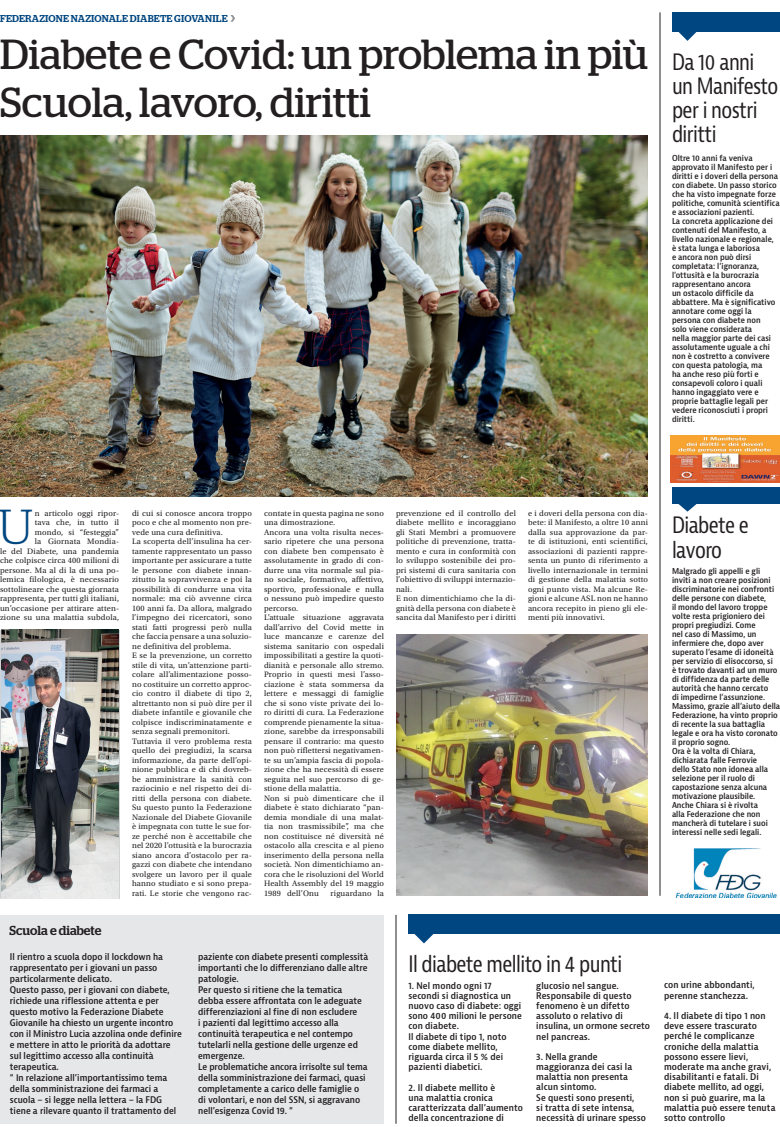
<style>
.page{position:relative;width:780px;height:1127px;background:#fff}
.page>*{position:absolute;margin:0;border:0;box-sizing:border-box;transform-origin:0 0}
.t1{font:300 49px "Stag";color:#004680}
.t2{font:42px/47.5px "Stag";color:#231f20}
.t3{font:condensed 22px/24px "Bernina Sans";letter-spacing:-.03em;color:#231f20;scale:.9 1}
.t4{font:500 13px "Stag";color:#231f20}
.t5{font:500 10px "Stag";letter-spacing:.02em;color:#004680}
.t6{font:600 condensed 9px/10.2px "Bernina Sans";color:#231f20}
.t7{font:8.3px/9.5px "Utopia Std";letter-spacing:.02em;color:#231f20}
.t8{font:600 condensed 8px/9px "Bernina Sans";color:#231f20}
</style>
<div class="page">
<hr style="left:396px;top:915px;width:1px;height:209px;background:#231f20">
<img style="left:676px;top:848px;width:101px;height:49px">
<hr style="left:659px;top:12px;width:1px;height:884px;background:#231f20">
<img style="left:670px;top:435px;width:109px;height:47px">
<svg style="left:230px;top:15px;width:5px;height:7px"></svg>
<img style="left:0;top:136px;width:648px;height:361px">
<img style="left:396px;top:635px;width:252px;height:261px">
<svg style="left:678px;top:31px;width:19px;height:10px"></svg>
<div style="left:672px;top:12px;width:108px;height:19px;background:#004680"></div>
<svg style="left:678px;top:504px;width:19px;height:8px"></svg>
<div style="left:672px;top:487px;width:108px;height:17px;background:#004680"></div>
<svg style="left:414px;top:934px;width:19px;height:9px"></svg>
<div style="left:408px;top:915px;width:372px;height:19px;background:#004680"></div>
<div style="left:0;top:915px;width:384px;height:209px;background:#e6e7e9"></div>
<svg style="left:0;top:630px;width:120px;height:268px"></svg>
<img style="left:2px;top:630px;width:116px;height:268px">
<p class="t5" style="left:0;top:12px;width:229px">FEDERAZIONE NAZIONALE DIABETE GIOVANILE</p>
<h2 class="t2" style="left:0;top:30px;width:649px">Diabete e Covid: un problema in più<br>Scuola, lavoro, diritti</h2>
<h3 class="t3" style="left:672px;top:50px;width:120px">Da 10 anni un Manifesto per i nostri diritti</h3>
<p class="t8" style="left:672px;top:154px;width:109px">Oltre 10 anni fa veniva approvato il Manifesto per i diritti e i doveri della persona con diabete. Un passo storico che ha visto impegnate forze politiche, comunità scientifica e associazioni pazienti.<br>La concreta applicazione dei contenuti del Manifesto, a livello nazionale e regionale, è stata lunga e laboriosa<br>e ancora non può dirsi completata: l’ignoranza, l’ottusità e la burocrazia rappresentano ancora<br>un ostacolo difficile da abbattere. Ma è significativo annotare come oggi la persona con diabete non<br>solo viene considerata<br>nella maggior parte dei casi assolutamente uguale a chi non è costretto a convivere con questa patologia, ma<br>ha anche reso più forti e consapevoli coloro i quali hanno ingaggiato vere e proprie battaglie legali per vedere riconosciuti i propri diritti.</p>
<p class="t7" style="left:0;top:508px;width:121px;text-align:right">n articolo oggi ripor-<br>tava che, in tutto il<br>mondo, si “festeggia”<br>la Giornata Mondia-<br>le del Diabete, una pandemia che colpisce circa 400 milioni di persone. Ma al di la di una po&shy;lemica filologica, è necessario sottolineare che questa giornata rappresenta, per tutti gli italiani, un’occasione per attirare atten&shy;zione su una malattia subdola,</p>
<p class="t7" style="left:132px;top:508px;width:121px">di cui si conosce ancora troppo poco e che al momento non pre&shy;vede una cura definitiva.<br>La scoperta dell’insulina ha cer&shy;tamente rappresentato un passo importante per assicurare a tutte le persone con diabete innan&shy;zitutto la sopravvivenza e poi la possibilità di condurre una vita normale: ma ciò avvenne circa<br>100 anni fa. Da allora, malgrado l’impegno dei ricercatori, sono stati fatti progressi però nulla che faccia pensare a una soluzio&shy;ne definitiva del problema.<br>E se la prevenzione, un corretto stile di vita, un’attenzione parti&shy;colare all’alimentazione posso&shy;no costituire un corretto approc&shy;cio contro il diabete di tipo 2, altrettanto non si può dire per il diabete infantile e giovanile che colpisce indiscriminatamente e senza segnali premonitori.<br>Tuttavia il vero problema resta quello dei pregiudizi, la scarsa informazione, da parte dell’opi&shy;nione pubblica e di chi dovreb&shy;be amministrare la sanità con raziocinio e nel rispetto dei di&shy;ritti della persona con diabete.<br>Su questo punto la Federazione<br>Nazionale del Diabete Giovanile è impegnata con tutte le sue for&shy;ze perché non è accettabile che nel 2020 l’ottusità e la burocrazia siano ancora d’ostacolo per ra&shy;gazzi con diabete che intendano svolgere un lavoro per il quale hanno studiato e si sono prepa&shy;rati. Le storie che vengono rac-</p>
<p class="t7" style="left:264px;top:508px;width:121px">contate in questa pagina ne sono una dimostrazione.<br>Ancora una volta risulta neces&shy;sario ripetere che una persona con diabete ben compensato è assolutamente in grado di con&shy;durre una vita normale sul pia&shy;no sociale, formativo, affettivo, sportivo, professionale e nulla o nessuno può impedire questo percorso.<br>L’attuale situazione aggravata dall’arrivo del Covid mette in luce mancanze e carenze del sistema sanitario con ospedali impossibilitati a gestire la quoti&shy;dianità e personale allo stremo.<br>Proprio in questi mesi l’asso&shy;ciazione è stata sommersa da lettere e messaggi di famiglie che si sono viste private dei lo&shy;ro diritti di cura. La Federazione comprende pienamente la situa&shy;zione, sarebbe da irresponsabili pensare il contrario: ma questo non può riflettersi negativamen&shy;te su un’ampia fascia di popola&shy;zione che ha necessità di essere seguita nel suo percorso di ge&shy;stione della malattia.<br>Non si può dimenticare che il diabete è stato dichiarato “pan&shy;demia mondiale di una malat&shy;tia non trasmissibile”, ma che non costituisce né diversità né ostacolo alla crescita e al pieno inserimento della persona nella società. Non dimentichiamo an&shy;cora che le risoluzioni del World<br>Health Assembly del 19 maggio<br>1989 dell’Onu</p>
<h1 class="t1" style="left:-1px;top:499px;width:37px">U</h1>
<p class="t7" style="left:330px;top:888px;width:55px">riguardano la</p>
<h3 class="t4" style="left:10px;top:922px;width:93px">Scuola e diabete</h3>
<p class="t6" style="left:10px;top:951px;width:173px;line-height:11px">Il rientro a scuola dopo il lockdown ha rappresentato per i giovani un passo particolarmente delicato.<br>Questo passo, per i giovani con diabete, richiede una riflessione attenta e per questo motivo la Federazione Diabete Giovanile ha chiesto un urgente incontro con il Ministro Lucia azzolina onde definire e mettere in atto le priorità da adottare sul legittimo accesso alla continuità terapeutica.<br>“ In relazione all’importantissimo tema della somministrazione dei farmaci a scuola – si legge nella lettera – la FDG tiene a rilevare quanto il trattamento del</p>
<p class="t6" style="left:198px;top:951px;width:172px;line-height:11px">paziente con diabete presenti complessità importanti che lo differenziano dalle altre patologie.<br>Per questo si ritiene che la tematica debba essere affrontata con le adeguate differenziazioni al fine di non escludere<br>i pazienti dal legittimo accesso alla continuità terapeutica e nel contempo tutelarli nella gestione delle urgenze ed emergenze.<br>Le problematiche ancora irrisolte sul tema della somministrazione dei farmaci, quasi completamente a carico delle famiglie o di volontari, e non del SSN, si aggravano nell’esigenza Covid 19. “</p>
<p class="t7" style="left:396px;top:508px;width:121px">prevenzione ed il controllo del diabete mellito e incoraggiano gli Stati Membri a promuovere politiche di prevenzione, tratta&shy;mento e cura in conformità con lo sviluppo sostenibile dei pro&shy;pri sistemi di cura sanitaria con l’obiettivo di sviluppi internazio&shy;nali.<br>E non dimentichiamo che la di&shy;gnità della persona con diabete è sancita dal Manifesto per i diritti</p>
<p class="t7" style="left:528px;top:508px;width:121px;text-align:justify">e i doveri della persona con dia&shy;bete: il Manifesto, a oltre 10 anni dalla sua approvazione da par&shy;te di istituzioni, enti scientifici, associazioni di pazienti rappre&shy;senta un punto di riferimento a livello internazionale in termini di gestione della malattia sotto ogni punto vista. Ma alcune Re&shy;gioni e alcune ASL non ne hanno ancora recepito in pieno gli ele&shy;menti più innovativi.</p>
<h3 class="t3" style="left:408px;top:953px;width:239px">Il diabete mellito in 4 punti</h3>
<p class="t6" style="left:408px;top:980px;width:115px">1. Nel mondo ogni 17 secondi si diagnostica un nuovo caso di diabete: oggi sono 400 milioni le persone con diabete.<br>Il diabete di tipo 1, noto come diabete mellito, riguarda circa il 5 % dei pazienti diabetici.</p>
<p class="t6" style="left:408px;top:1082px;width:116px">2. Il diabete mellito è<br>una malattia cronica caratterizzata dall’aumento della concentrazione di</p>
<p class="t6" style="left:536px;top:980px;width:115px">glucosio nel sangue.<br>Responsabile di questo fenomeno è un difetto assoluto o relativo di insulina, un ormone secreto nel pancreas.</p>
<p class="t6" style="left:536px;top:1052px;width:111px">3. Nella grande maggioranza dei casi la malattia non presenta alcun sintomo.<br>Se questi sono presenti,<br>si tratta di sete intensa, necessità di urinare spesso</p>
<h3 class="t3" style="left:672px;top:514px;width:87px">Diabete e lavoro</h3>
<p class="t8" style="left:672px;top:567px;width:110px">Malgrado gli appelli e gli inviti a non creare posizioni discriminatorie nei confronti delle persone con diabete,<br>il mondo del lavoro troppe volte resta prigioniero dei propri pregiudizi. Come<br>nel caso di Massimo, un infermiere che, dopo aver superato l’esame di idoneità per servizio di elisoccorso, si<br>è trovato davanti ad un muro di diffidenza da parte delle autorità che hanno cercato<br>di impedirne l’assunzione.<br>Massimo, grazie all’aiuto della<br>Federazione, ha vinto proprio di recente la sua battaglia legale e ora ha visto coronato il proprio sogno.<br>Ora è la volta di Chiara, dichiarata falle Ferrovie<br>dello Stato non idonea alla selezione per il ruolo di capostazione senza alcuna motivazione plausibile.<br>Anche Chiara si è rivolta<br>alla Federazione che non mancherà di tutelare i suoi interessi nelle sedi legali.</p>
<p class="t6" style="left:664px;top:980px;width:92px">con urine abbondanti, perenne stanchezza.</p>
<p class="t6" style="left:664px;top:1011px;width:113px">4. Il diabete di tipo 1 non deve essere trascurato perché le complicanze croniche della malattia possono essere lievi, moderate ma anche gravi, disabilitanti e fatali. Di diabete mellito, ad oggi, non si può guarire, ma la malattia può essere tenuta sotto controllo</p>
</div>
